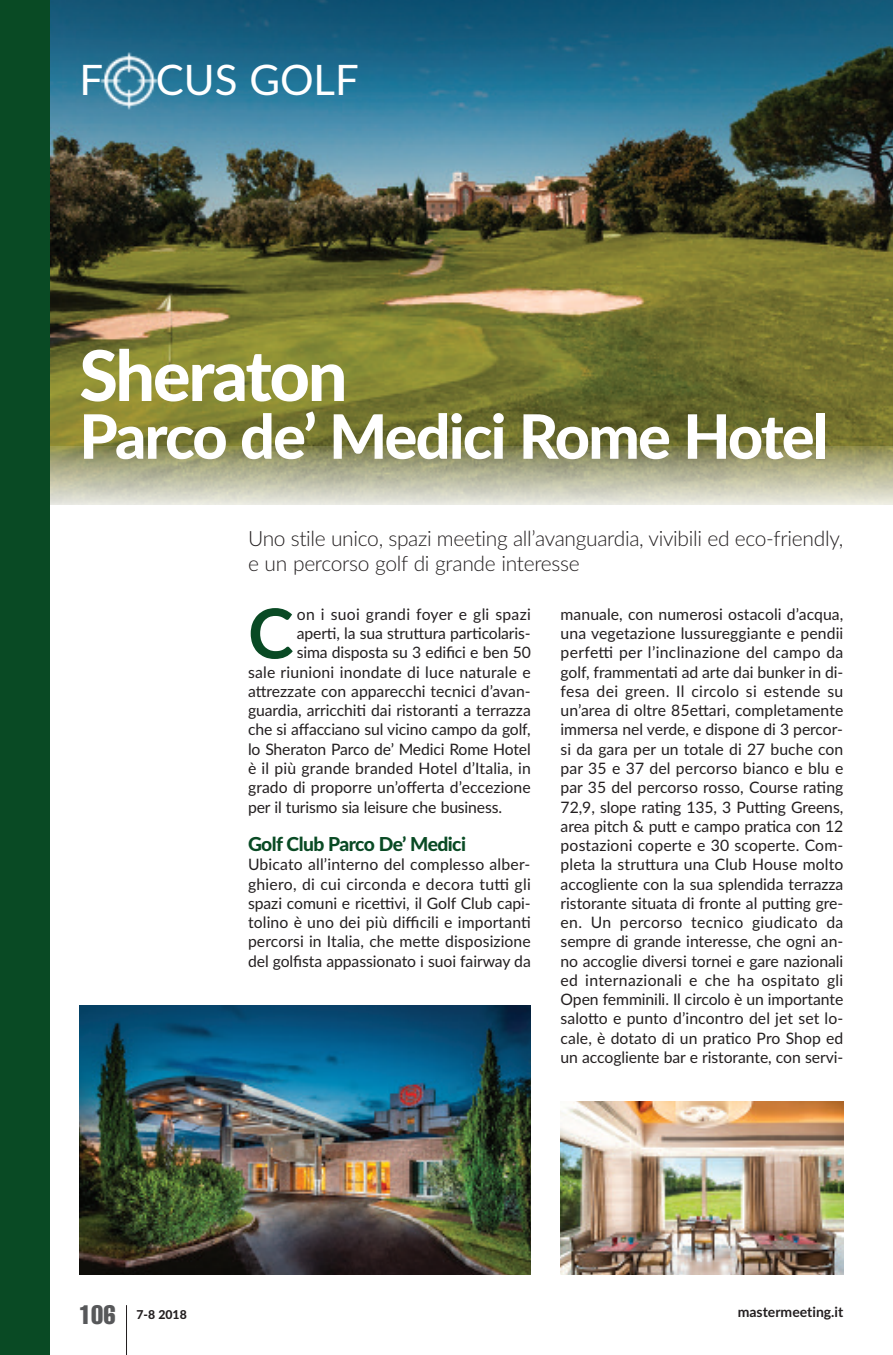
<style>
.page{position:relative;width:893px;height:1355px;background:#fff}
.page>*{position:absolute;margin:0;border:0;box-sizing:border-box;transform-origin:0 0}
.t1{font:800 70px "Lato";letter-spacing:-.035em;color:#fff}
.t2{font:700 68.77px "Lato";color:#094a24}
.t3{font:800 61.25px "Lato";letter-spacing:-.03em;color:#fff}
.t4{font:42px "Lato";color:#fff}
.t5{font:extra-condensed 26.25px "Helvetica";color:#57585a}
.t6{font:300 21px/24.5px "Lato";letter-spacing:-.015em;color:#231f20}
.t7{font:800 19.25px "Lato";letter-spacing:-.03em;color:#094a24}
.t8{font:15.75px/19.2px "Lato";letter-spacing:-.005em;color:#231f20;text-align:justify}
.t9{font:15.75px "Lato";letter-spacing:.015em;color:#231f20}
.t10{font:700 14px "Lato";color:#231f20}
.t11{font:800 12.25px "Lato";color:#231f20}
</style>
<div class="page">
<img style="left:50px;top:0;width:843px;height:446px">
<hr style="left:126px;top:1305px;width:1px;height:49px;background:#231f20">
<svg style="left:50px;top:446px;width:843px;height:59px;background:#b6b698"></svg>
<img style="left:561px;top:1101px;width:282px;height:173px">
<img style="left:100px;top:51px;width:58px;height:60px">
<img style="left:79px;top:1005px;width:452px;height:269px">
<div style="left:0;top:0;width:50px;height:1354px;background:#094a24"></div>
<h3 class="t4" style="left:79px;top:56px;width:25px">F</h3>
<h3 class="t4" style="left:156px;top:56px;width:205px">CUS GolF</h3>
<h1 class="t1" style="left:79px;top:336px;width:270px">Sheraton</h1>
<h3 class="t3" style="left:79px;top:402px;width:750px">Parco de’ Medici Rome Hotel</h3>
<h3 class="t6" style="left:248px;top:526px;width:597px">Uno stile unico, spazi meeting all’avanguardia, vivibili ed eco-friendly, e un percorso golf di grande interesse</h3>
<h2 class="t2" style="left:248px;top:594px;width:47px">C</h2>
<p class="t9" style="left:297px;top:605px;width:235px">on i suoi grandi foyer e gli spazi</p>
<p class="t8" style="left:297px;top:624px;width:235px">aperti, la sua struttura particolaris-</p>
<p class="t8" style="left:297px;top:643px;width:235px">sima disposta su 3 edifici e ben 50</p>
<p class="t9" style="left:248px;top:663px;width:284px">sale riunioni inondate di luce naturale e</p>
<p class="t8" style="left:248px;top:682px;width:284px">attrezzate con apparecchi tecnici d’avan-</p>
<p class="t8" style="left:248px;top:701px;width:284px">guardia, arricchiti dai ristoranti a terrazza</p>
<p class="t8" style="left:248px;top:720px;width:284px">che si affacciano sul vicino campo da golf,</p>
<p class="t8" style="left:248px;top:739px;width:284px">lo Sheraton Parco de’ Medici Rome Hotel</p>
<p class="t8" style="left:248px;top:759px;width:284px">è il più grande branded Hotel d’Italia, in</p>
<p class="t8" style="left:248px;top:778px;width:284px">grado di proporre un’offerta d’eccezione</p>
<p class="t8" style="left:248px;top:797px;width:256px">per il turismo sia leisure che business.</p>
<p class="t7" style="left:248px;top:833px;width:219px">Golf Club Parco De’ Medici</p>
<p class="t8" style="left:248px;top:855px;width:284px">Ubicato all’interno del complesso alber&shy;ghiero, di cui circonda e decora tutti gli spazi comuni e ricettivi, il Golf Club capi&shy;tolino è uno dei più difficili e importanti percorsi in Italia, che mette disposizione del golfista appassionato i suoi fairway da</p>
<p class="t8" style="left:561px;top:605px;width:284px">manuale, con numerosi ostacoli d’acqua, una vegetazione lussureggiante e pendii perfetti per l’inclinazione del campo da golf, frammentati ad arte dai bunker in di&shy;fesa dei green. Il circolo si estende su un’area di oltre 85ettari, completamente immersa nel verde, e dispone di 3 percor&shy;si da gara per un totale di 27 buche con par 35 e 37 del percorso bianco e blu e par 35 del percorso rosso, Course rating 72,9, slope rating 135, 3 Putting Greens, area pitch &amp; putt e campo pratica con 12 postazioni coperte e 30 scoperte. Com&shy;pleta la struttura una Club House molto accogliente con la sua splendida terrazza ristorante situata di fronte al putting gre&shy;en. Un percorso tecnico giudicato da sempre di grande interesse, che ogni an&shy;no accoglie diversi tornei e gare nazionali ed internazionali e che ha ospitato gli open femminili. Il circolo è un importante salotto e punto d’incontro del jet set lo&shy;cale, è dotato di un pratico Pro Shop ed un accogliente bar e ristorante, con servi-</p>
<h3 class="t5" style="left:79px;top:1305px;width:38px">106</h3>
<p class="t11" style="left:136px;top:1307px;width:52px">7-8 2018</p>
<p class="t10" style="left:738px;top:1303px;width:107px">mastermeeting.it</p>
</div>
